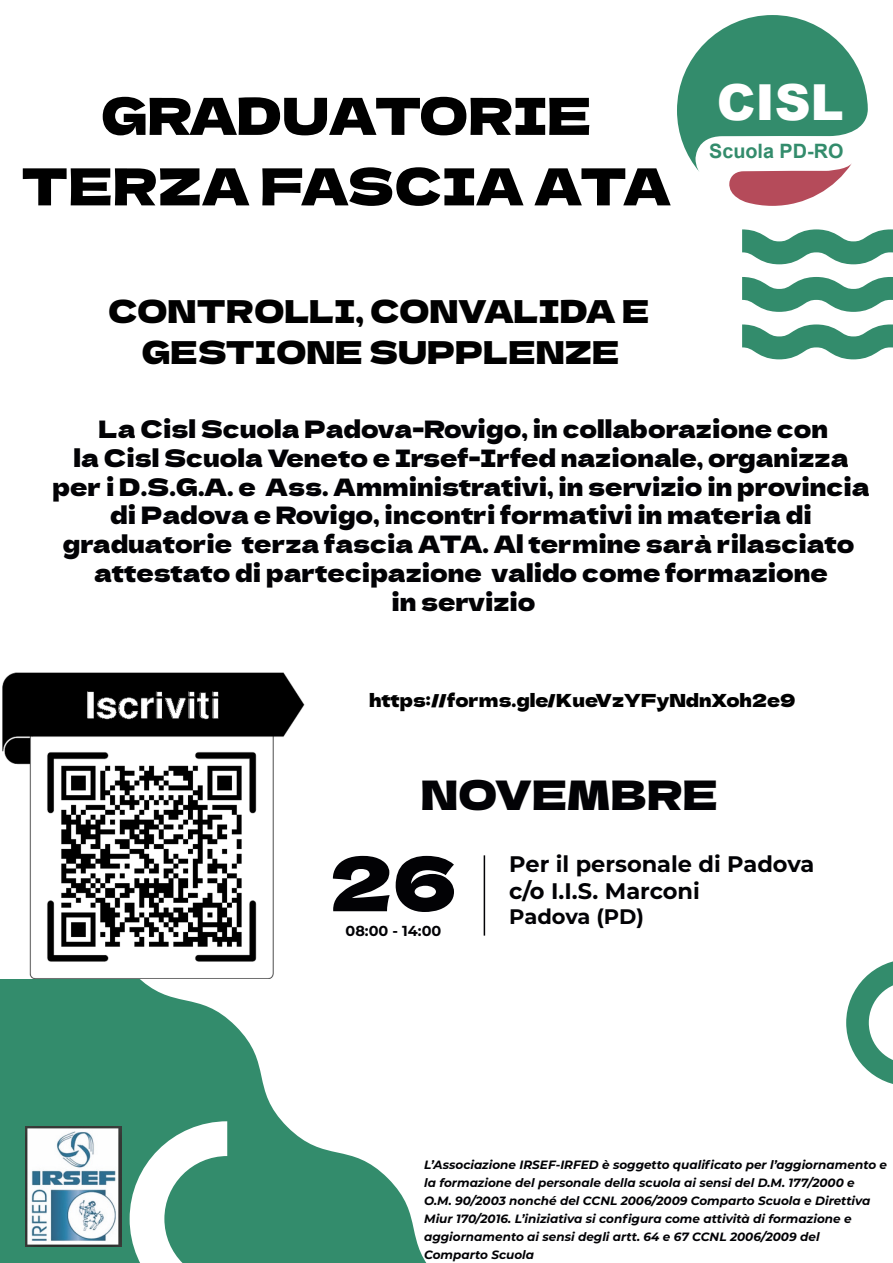
<style>
.page{position:relative;width:893px;height:1263px;background:#fff}
.page>*{position:absolute;margin:0;border:0;box-sizing:border-box;transform-origin:0 0}
.t1{font:75.15px "Dela Gothic One";color:#020205}
.t2{font:51px/70.5px "Dela Gothic One";color:#000;text-align:center}
.t3{font:900 49.65px "Arial";color:#fff}
.t4{font:40.5px "Dela Gothic One";color:#020205}
.t5{font:31.5px/40.5px "Dela Gothic One";color:#000;text-align:center}
.t6{font:24px/28.8px "Dela Gothic One";color:#020205;text-align:center}
.t7{font:700 22.5px/27px "Montserrat";color:#020205}
.t8{font:700 21px "Montserrat";letter-spacing:-.01em;color:#020205}
.t9{font:700 19.8px "Arial";color:#338c6c}
.t10{font:18px "Dela Gothic One";color:#000}
.t11{font:700 14.55px "Montserrat";color:#020205}
.t12{font:italic 700 12px/18px "Montserrat";color:#020205}
</style>
<div class="page">
<svg style="left:0;top:978px;width:427px;height:285px;fill:#338c6c"></svg>
<svg style="left:742px;top:229px;width:151px;height:35px"></svg>
<svg style="left:742px;top:277px;width:151px;height:35px"></svg>
<svg style="left:742px;top:324px;width:151px;height:35px"></svg>
<svg style="left:846px;top:961px;width:47px;height:123px"></svg>
<svg style="left:130px;top:1121px;width:97px;height:142px"></svg>
<hr style="left:484px;top:855px;width:1px;height:80px;background:#020205">
<svg style="left:677px;top:15px;width:191px;height:191px"></svg>
<img style="left:26px;top:1127px;width:95px;height:120px">
<img style="left:2px;top:673px;width:303px;height:305px">
<h2 class="t2" style="left:21px;top:78px;width:652px">GRADUATORIE<br>TERZA FASCIA ATA</h2>
<h3 class="t5" style="left:108px;top:289px;width:542px">CONTROLLI, CONVALIDA E<br>GESTIONE SUPPLENZE</h3>
<h3 class="t3" style="left:717px;top:66px;width:128px">CISL</h3>
<h3 class="t9" style="left:709px;top:138px;width:136px">Scuola PD-RO</h3>
<p class="t6" style="left:53px;top:413px;width:818px">La Cisl Scuola Padova-Rovigo, in collaborazione con<br>la Cisl Scuola Veneto e Irsef-Irfed nazionale, organizza per i D.S.G.A. e Ass. Amministrativi, in servizio in provincia di Padova e Rovigo, incontri formativi in materia di graduatorie terza fascia ATA. Al termine sarà rilasciato attestato di partecipazione valido come formazione<br>in servizio</p>
<h3 class="t10" style="left:369px;top:686px;width:428px">https://forms.gle/KueVzYFyNdnXoh2e9</h3>
<h3 class="t4" style="left:421px;top:764px;width:299px">NOVEMBRE</h3>
<h1 class="t1" style="left:330px;top:825px;width:129px">26</h1>
<h3 class="t7" style="left:509px;top:849px;width:306px">Per il personale di Padova c/o I.I.S. Marconi</h3>
<h3 class="t8" style="left:509px;top:902px;width:136px">Padova (PD)</h3>
<p class="t11" style="left:345px;top:920px;width:97px">08:00 - 14:00</p>
<p class="t12" style="left:424px;top:1155px;width:464px">L’Associazione IRSEF-IRFED è soggetto qualificato per l’aggiornamento e la formazione del personale della scuola ai sensi del D.M. 177/2000 e<br>O.M. 90/2003 nonché del CCNL 2006/2009 Comparto Scuola e Direttiva Miur 170/2016. L’iniziativa si configura come attività di formazione e aggiornamento ai sensi degli artt. 64 e 67 CCNL 2006/2009 del<br>Comparto Scuola</p>
</div>
